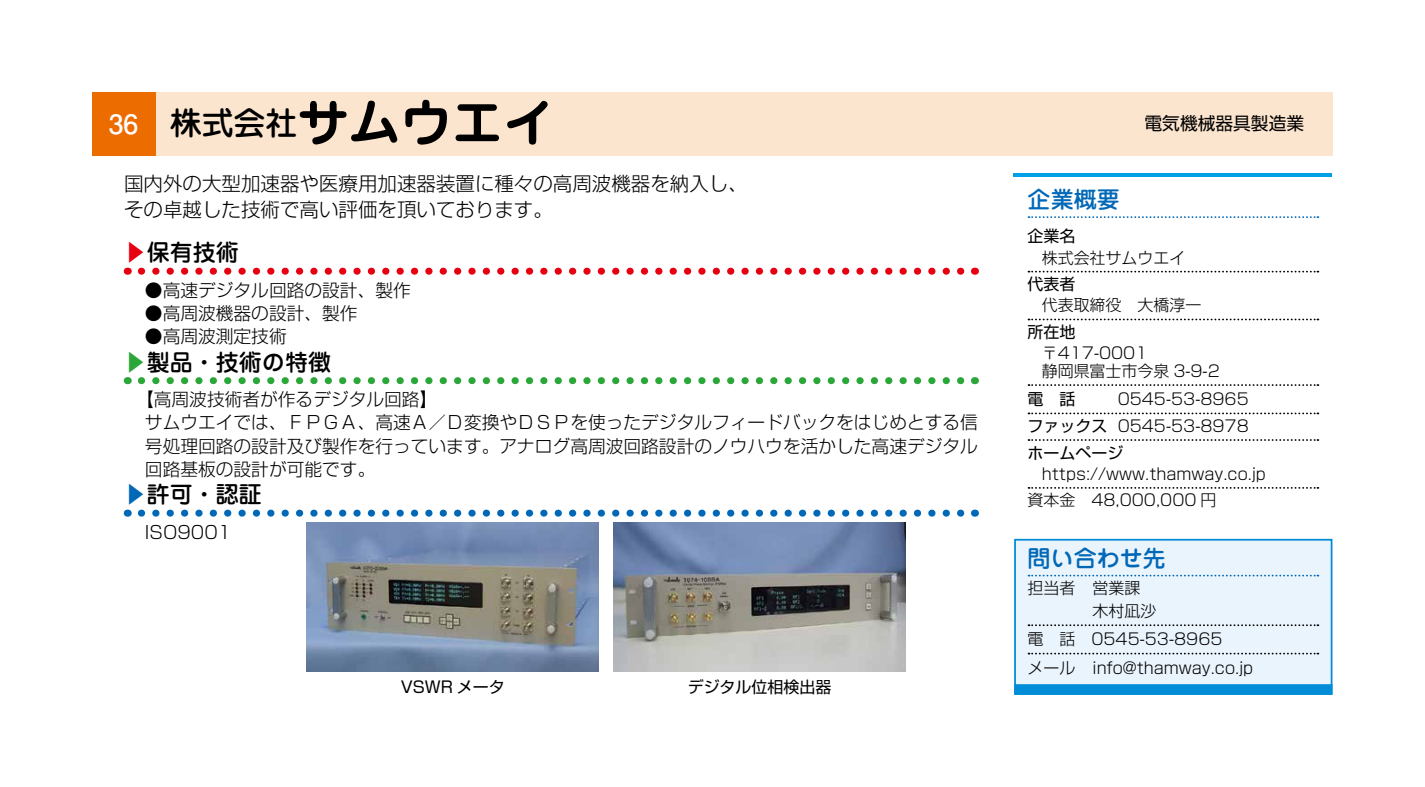
<style>
.page{position:relative;width:1425px;height:787px;background:#fff}
.page>*{position:absolute;margin:0;border:0;box-sizing:border-box;transform-origin:0 0}
.t1{font:700 51.5px "Jun 501 Pro";color:#000}
.t2{font:700 26.5px "Futo Go B101 Pr 6";color:#fff}
.t3{font:500 23px "Jun 34 Pro";color:#000}
.t4{font:500 23px "Jun 34 Pro";color:#0068b7}
.t5{font:300 19.5px/26.5px "Shin Go Pr 6";color:#000}
.t6{font:300 17.75px/23px "Shin Go Pr 6";color:#000}
.t7{font:17.75px "Shin Go Pr 6";color:#000}
.t8{font:300 16px/26.5px "Shin Go Pr 6";color:#000}
.t9{font:16px "Shin Go Pr 6";color:#000}
.s1{font-family:"Jun 34 Pro";font-weight:500;font-size:32px}
.s2{color:#e60012}
.s3{color:#2aa738}
.s4{color:#0068b7}
.s5{font-weight:400}
</style>
<div class="page">
<div style="left:92px;top:92px;width:1240px;height:64px;background:#fce5ce"></div>
<div style="left:1014px;top:539px;width:318px;height:155px;background:#eaf4fc;border:2px solid #008cd6"></div>
<svg style="left:141px;top:268px;width:824px;height:7px"></svg>
<svg style="left:141px;top:377px;width:824px;height:7px"></svg>
<svg style="left:141px;top:509px;width:824px;height:7px"></svg>
<hr style="left:1013px;top:174px;width:319px;height:3px;background:#00a0e9">
<div style="left:1014px;top:684px;width:318px;height:10px;background:#008cd6;border:2px solid #008cd6"></div>
<svg style="left:1028px;top:216px;width:290px;height:2px"></svg>
<svg style="left:1028px;top:271px;width:290px;height:1px"></svg>
<svg style="left:1028px;top:318px;width:290px;height:2px"></svg>
<svg style="left:1028px;top:384px;width:290px;height:2px"></svg>
<svg style="left:1028px;top:412px;width:290px;height:2px"></svg>
<svg style="left:1028px;top:439px;width:290px;height:2px"></svg>
<svg style="left:1028px;top:487px;width:290px;height:2px"></svg>
<svg style="left:1028px;top:574px;width:290px;height:2px"></svg>
<svg style="left:1028px;top:624px;width:290px;height:2px"></svg>
<svg style="left:1028px;top:652px;width:290px;height:2px"></svg>
<div style="left:92px;top:92px;width:64px;height:64px;background:#ed6c00"></div>
<img style="left:306px;top:522px;width:293px;height:149px">
<img style="left:613px;top:522px;width:292px;height:149px">
<h1 class="t1" style="left:170px;top:82px;width:386px"><span class="s1">株式会社</span>サムウエイ</h1>
<h2 class="t2" style="left:109px;top:103px;width:31px">36</h2>
<p class="t5" style="left:124px;top:168px;width:625px">国内外の大型加速器や医療用加速器装置に種々の高周波機器を納入し、その卓越した技術で高い評価を頂いております。</p>
<p class="t3" style="left:124px;top:234px;width:117px"><span class="s2">▶</span>保有技術</p>
<p class="t6" style="left:145px;top:277px;width:267px">●高速デジタル回路の設計、製作</p>
<p class="t6" style="left:145px;top:300px;width:214px">●高周波機器の設計、製作</p>
<p class="t6" style="left:145px;top:323px;width:143px">●高周波測定技術</p>
<p class="t3" style="left:124px;top:344px;width:209px"><span class="s3">▶</span>製品・技術の特徴</p>
<p class="t6" style="left:145px;top:386px;width:834px;text-indent:-9px">【高周波技術者が作るデジタル回路】<br>サムウエイでは、ＦＰＧＡ、高速Ａ／Ｄ変換やＤＳＰを使ったデジタルフィードバックをはじめとする信号処理回路の設計及び製作を行っています。アナログ高周波回路設計のノウハウを活かした高速デジタル回路基板の設計が可能です。</p>
<p class="t3" style="left:124px;top:476px;width:140px"><span class="s4">▶</span>許可・認証</p>
<p class="t6" style="left:145px;top:519px;width:88px">ISO9001</p>
<p class="t9" style="left:401px;top:673px;width:106px">VSWR メータ</p>
<p class="t9" style="left:687px;top:673px;width:145px">デジタル位相検出器</p>
<p class="t7" style="left:1144px;top:108px;width:161px">電気機械器具製造業</p>
<p class="t4" style="left:1027px;top:181px;width:94px">企業概要</p>
<p class="t9" style="left:1027px;top:223px;width:49px">企業名</p>
<p class="t8" style="left:1041px;top:243px;width:145px">株式会社サムウエイ</p>
<p class="t9" style="left:1027px;top:271px;width:49px">代表者</p>
<p class="t8" style="left:1041px;top:290px;width:161px">代表取締役　大橋淳一</p>
<p class="t9" style="left:1027px;top:319px;width:49px">所在地</p>
<p class="t8" style="left:1041px;top:343px;width:179px;line-height:17.8px">〒417-0001<br>静岡県富士市今泉 3-9-2</p>
<p class="t9" style="left:1027px;top:386px;width:49px">電　話</p>
<p class="t8" style="left:1027px;top:384px;width:223px;text-align:justify;text-indent:90px">0545-53-8965<span class="s5">ファックス</span> 0545-53-8978<span class="s5">ホームページ</span></p>
<p class="t8" style="left:1027px;top:459px;width:240px;text-indent:14px">https://www.thamway.co.jp資本金 48,000,000 円</p>
<p class="t4" style="left:1027px;top:539px;width:140px">問い合わせ先</p>
<p class="t8" style="left:1092px;top:575px;width:65px;line-height:23px;text-indent:-65px">担当者 営業課⽊村凪沙</p>
<p class="t8" style="left:1027px;top:624px;width:227px;line-height:28.2px">電　話　0545-53-8965<br>メール info@thamway.co.jp</p>
</div>
